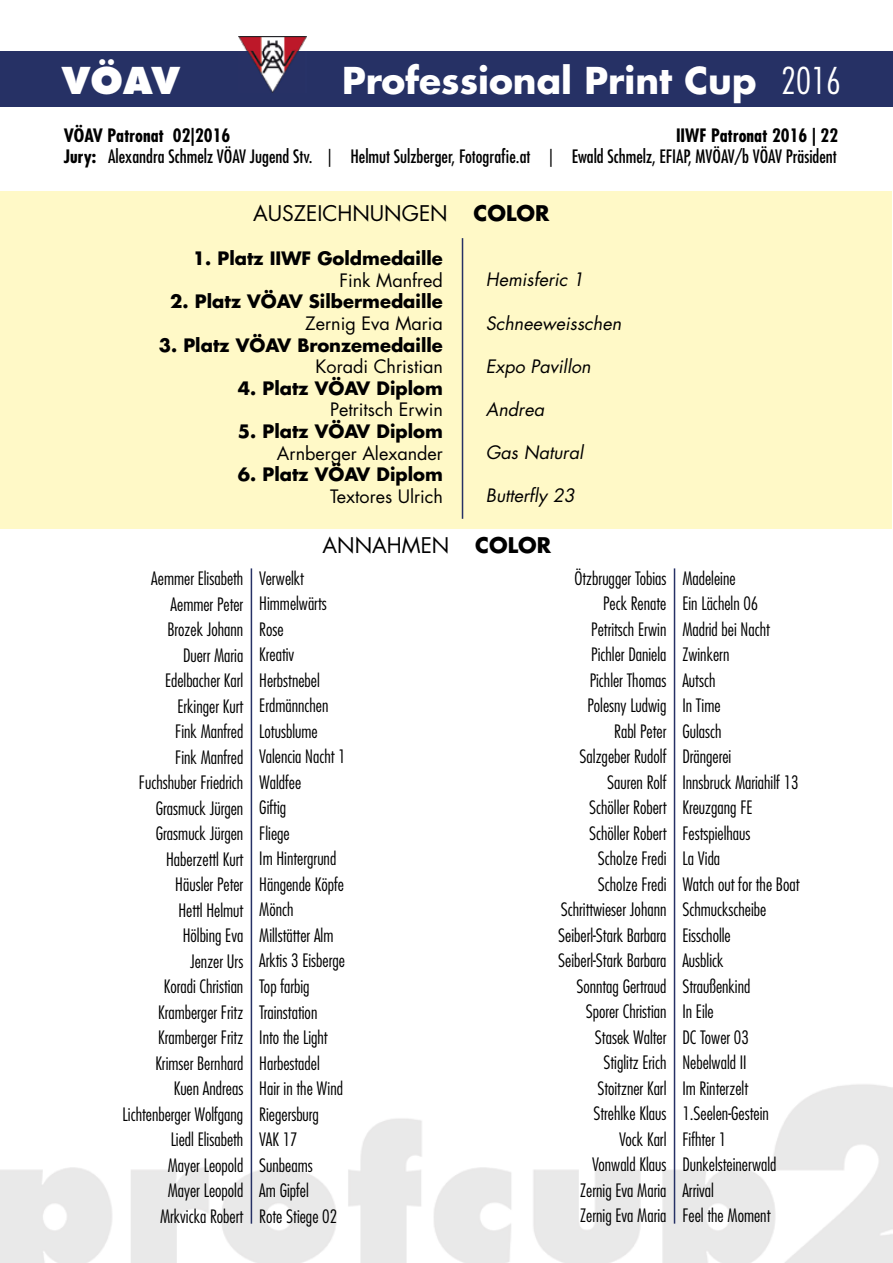
<style>
.page{position:relative;width:893px;height:1263px;background:#fff}
.page>*{position:absolute;margin:0;border:0;box-sizing:border-box;transform-origin:0 0}
.t1{font:700 36px "Futura";color:#fff}
.t2{font:800 36px "Futura";color:#fff}
.t3{font:21px "Futura";color:#000}
.t4{font:300 condensed 18px/25.5px "Futura";color:#000}
.t5{font:condensed 18px/21.6px "Futura";color:#000;text-align:right}
.t6{font:700 18px "Futura";color:#000}
.t7{font:18px "Futura";color:#000}
.t8{font:italic 18px "Futura";color:#000}
.t9{font:700 condensed 18px "Futura";color:#000}
.s1{font-weight:300;font-stretch:condensed}
.s2{font-weight:700}
</style>
<div class="page">
<div style="left:0;top:51px;width:893px;height:56px;background:#263165"></div>
<img style="left:239px;top:36px;width:68px;height:56px">
<img style="left:0;top:1069px;width:892px;height:194px">
<div style="left:1px;top:191px;width:891px;height:338px;background:#fff9c7"></div>
<hr style="left:462px;top:238px;width:1px;height:281px;background:#263165">
<hr style="left:251px;top:568px;width:1px;height:656px;background:#263165">
<hr style="left:674px;top:568px;width:1px;height:656px;background:#263165">
<h1 class="t2" style="left:61px;top:58px;width:120px">VÖAV</h1>
<h1 class="t1" style="left:342px;top:57px;width:501px">Professional Print Cup <span class="s1">2016</span></h1>
<p class="t9" style="left:64px;top:124px;width:168px">VÖAV Patronat 02|2016</p>
<p class="t5" style="left:64px;top:124px;width:776px"><span class="s2">IIWF Patronat 2016 | 22<br>Jury:</span> Alexandra Schmelz VÖAV Jugend Stv. | Helmut Sulzberger, Fotografie.at | Ewald Schmelz, EFIAP, MVÖAV/b VÖAV Präsident</p>
<p class="t3" style="left:253px;top:200px;width:298px">AUSZEICHNUNGEN <span class="s2">COLOR</span></p>
<p class="t6" style="left:193px;top:247px;width:252px">1. Platz IIWF Goldmedaille</p>
<p class="t6" style="left:170px;top:290px;width:274px">2. Platz VÖAV Silbermedaille</p>
<p class="t6" style="left:159px;top:333px;width:286px">3. Platz VÖAV Bronzemedaille</p>
<p class="t6" style="left:238px;top:376px;width:207px">4. Platz VÖAV Diplom</p>
<p class="t6" style="left:238px;top:419px;width:207px">5. Platz VÖAV Diplom</p>
<p class="t6" style="left:238px;top:463px;width:207px">6. Platz VÖAV Diplom</p>
<p class="t7" style="left:339px;top:269px;width:105px">Fink Manfred</p>
<p class="t7" style="left:305px;top:312px;width:139px">Zernig Eva Maria</p>
<p class="t7" style="left:316px;top:355px;width:129px">Koradi Christian</p>
<p class="t7" style="left:330px;top:398px;width:114px">Petritsch Erwin</p>
<p class="t7" style="left:277px;top:442px;width:167px">Arnberger Alexander</p>
<p class="t7" style="left:330px;top:485px;width:114px">Textores Ulrich</p>
<p class="t8" style="left:486px;top:268px;width:100px">Hemisferic 1</p>
<p class="t8" style="left:486px;top:311px;width:137px">Schneeweisschen</p>
<p class="t8" style="left:486px;top:355px;width:106px">Expo Pavillon</p>
<p class="t8" style="left:486px;top:398px;width:60px">Andrea</p>
<p class="t8" style="left:486px;top:441px;width:99px">Gas Natural</p>
<p class="t8" style="left:486px;top:484px;width:91px">Butterfly 23</p>
<p class="t4" style="left:123px;top:566px;width:122px;text-align:right">Aemmer Elisabeth<br>Aemmer Peter<br>Brozek Johann<br>Duerr Maria<br>Edelbacher Karl<br>Erkinger Kurt<br>Fink Manfred<br>Fink Manfred<br>Fuchshuber Friedrich<br>Grasmuck Jürgen<br>Grasmuck Jürgen<br>Haberzettl Kurt<br>Häusler Peter<br>Hettl Helmut<br>Hölbing Eva<br>Jenzer Urs<br>Koradi Christian<br>Kramberger Fritz<br>Kramberger Fritz<br>Krimser Bernhard<br>Kuen Andreas<br>Lichtenberger Wolfgang<br>Liedl Elisabeth<br>Mayer Leopold<br>Mayer Leopold<br>Mrkvicka Robert</p>
<p class="t3" style="left:322px;top:532px;width:230px">ANNAHMEN <span class="s2">COLOR</span></p>
<p class="t4" style="left:259px;top:565px;width:88px">Verwelkt<br>Himmelwärts<br>Rose<br>Kreativ<br>Herbstnebel<br>Erdmännchen<br>Lotusblume<br>Valencia Nacht 1<br>Waldfee<br>Giftig<br>Fliege<br>Im Hintergrund<br>Hängende Köpfe<br>Mönch<br>Millstätter Alm<br>Arktis 3 Eisberge<br>Top farbig<br>Trainstation<br>Into the Light<br>Harbestadel<br>Hair in the Wind<br>Riegersburg<br>VAK 17<br>Sunbeams<br>Am Gipfel<br>Rote Stiege 02</p>
<p class="t4" style="left:558px;top:565px;width:110px;text-align:right">Ötzbrugger Tobias<br>Peck Renate<br>Petritsch Erwin<br>Pichler Daniela<br>Pichler Thomas<br>Polesny Ludwig<br>Rabl Peter<br>Salzgeber Rudolf<br>Sauren Rolf<br>Schöller Robert<br>Schöller Robert<br>Scholze Fredi<br>Scholze Fredi<br>Schrittwieser Johann<br>Seiberl-Stark Barbara<br>Seiberl-Stark Barbara<br>Sonntag Gertraud<br>Sporer Christian<br>Stasek Walter<br>Stiglitz Erich<br>Stoitzner Karl<br>Strehlke Klaus<br>Vock Karl<br>Vonwald Klaus<br>Zernig Eva Maria<br>Zernig Eva Maria</p>
<p class="t4" style="left:682px;top:565px;width:119px">Madeleine<br>Ein Lächeln 06<br>Madrid bei Nacht<br>Zwinkern<br>Autsch<br>In Time<br>Gulasch<br>Drängerei<br>Innsbruck Mariahilf 13<br>Kreuzgang FE<br>Festspielhaus<br>La Vida<br>Watch out for the Boat<br>Schmuckscheibe<br>Eisscholle<br>Ausblick<br>Straußenkind<br>In Eile<br>DC Tower 03<br>Nebelwald II<br>Im Rinterzelt<br>1.Seelen-Gestein<br>Fifhter 1<br>Dunkelsteinerwald<br>Arrival<br>Feel the Moment</p>
</div>
